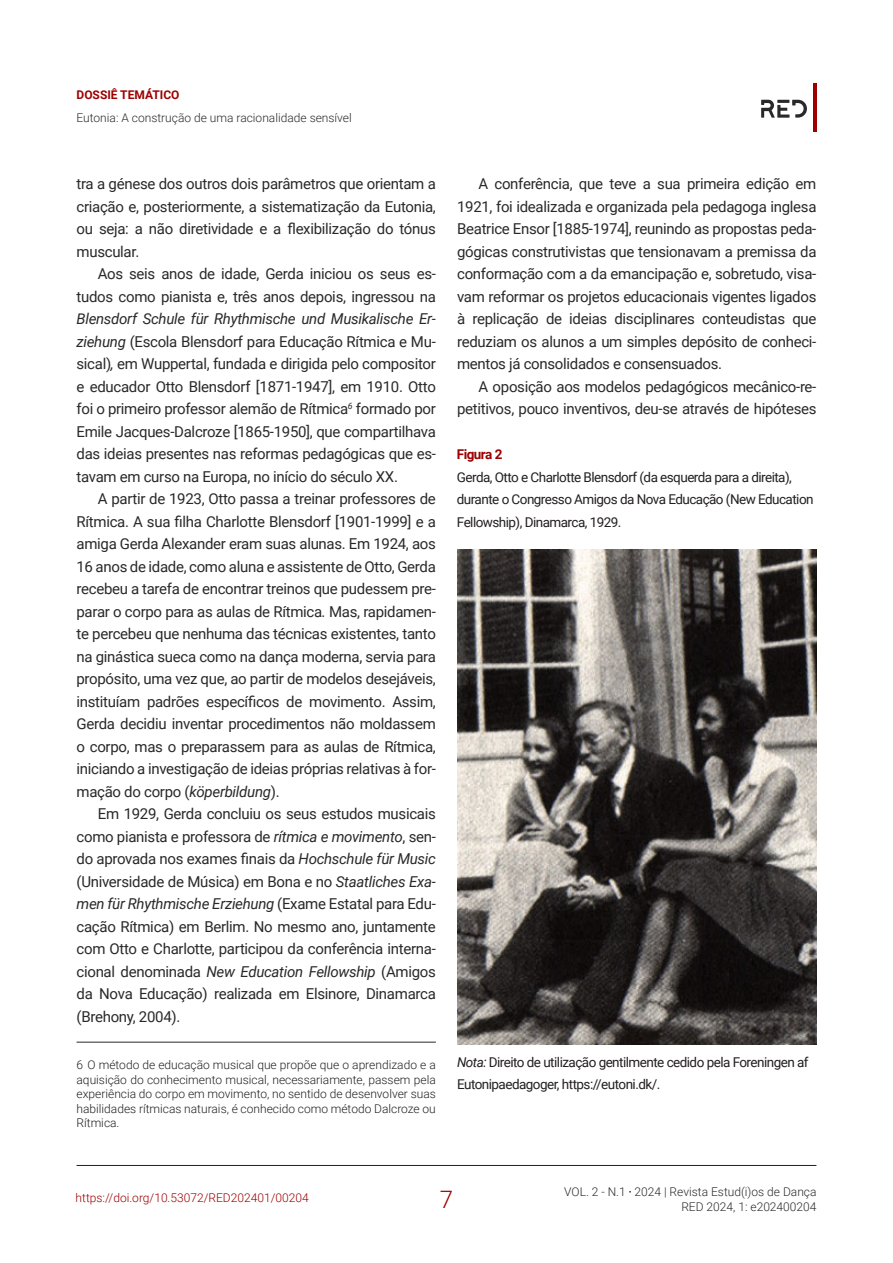
<style>
.page{position:relative;width:893px;height:1263px;background:#fff}
.page>*{position:absolute;margin:0;border:0;box-sizing:border-box;transform-origin:0 0}
.t1{font:300 24px "Roboto";color:#9c0000}
.Corpo_artigo{font:15px/22.5px "Roboto";letter-spacing:-.02em;color:#292929;text-align:justify}
.Descrição_figuras_e{font:13.5px/22.5px "Roboto";letter-spacing:-.04em;color:#231f20}
.Figura{font:700 13.5px "Roboto";letter-spacing:-.04em;color:#9c0000}
.NOTES{font:300 12px/14.4px "Roboto";color:#231f20;text-align:justify}
.t2{font:300 12px/14.4px "Roboto";color:#292929;text-align:right}
.t3{font:300 12px "Roboto";color:#9c0000}
.t4{font:700 12px "Roboto";color:#9c0000}
.s1{font-style:italic}
.s2{font-size:9px}
</style>
<div class="page">
<hr style="left:77px;top:1165px;width:739px;height:1px;background:#231f20">
<hr style="left:813px;top:84px;width:3px;height:48px;background:#9c0000">
<svg style="left:761px;top:100px;width:46px;height:18px"></svg>
<hr style="left:77px;top:1042px;width:359px;height:1px;background:#292929">
<img style="left:457px;top:549px;width:359px;height:495px">
<p class="t4" style="left:77px;top:86px;width:104px">DOSSIÊ TEMÁTICO</p>
<p class="t2" style="left:77px;top:110px;width:277px">Eutonia: A construção de uma racionalidade sensível</p>
<p class="Corpo_artigo" style="left:77px;top:172px;width:361px">tra a génese dos outros dois parâmetros que orientam a criação e, posteriormente, a sistematização da Eutonia, ou seja: a não diretividade e a flexibilização do tónus muscular.</p>
<p class="Corpo_artigo" style="left:77px;top:262px;width:361px;text-indent:21px">Aos seis anos de idade, Gerda iniciou os seus es&shy;tudos como pianista e, três anos depois, ingressou na <span class="s1">Blensdorf Schule für Rhythmische und Musikalische Er&shy;ziehung</span> (Escola Blensdorf para Educação Rítmica e Mu&shy;sical)<span class="s1">,</span> em Wuppertal, fundada e dirigida pelo compositor e educador Otto Blensdorf [1871-1947], em 1910. Otto foi o primeiro professor alemão de Rítmica<sup>6</sup> formado por Emile Jacques-Dalcroze [1865-1950], que compartilhava das ideias presentes nas reformas pedagógicas que es&shy;tavam em curso na Europa, no início do século XX.</p>
<p class="Corpo_artigo" style="left:77px;top:487px;width:361px;text-indent:21px">A partir de 1923, Otto passa a treinar professores de Rítmica. A sua filha Charlotte Blensdorf [1901-1999] e a amiga Gerda Alexander eram suas alunas. Em 1924, aos 16 anos de idade, como aluna e assistente de Otto, Gerda recebeu a tarefa de encontrar treinos que pudessem pre&shy;parar o corpo para as aulas de Rítmica<span class="s1">.</span> Mas, rapidamen&shy;te percebeu que nenhuma das técnicas existentes, tanto na ginástica sueca como na dança moderna, servia para propósito, uma vez que, ao partir de modelos desejáveis, instituíam padrões específicos de movimento. Assim, Gerda decidiu inventar procedimentos não moldassem o corpo, mas o preparassem para as aulas de Rítmica, iniciando a investigação de ideias próprias relativas à for&shy;mação do corpo (<span class="s1">köperbildung</span>).</p>
<p class="Corpo_artigo" style="left:77px;top:802px;width:361px;text-indent:21px">Em 1929, Gerda concluiu os seus estudos musicais como pianista e professora de <span class="s1">rítmica e movimento</span>, sen&shy;do aprovada nos exames finais da <span class="s1">Hochschule für Music </span>(Universidade de Música) em Bona e no <span class="s1">Staatliches Exa&shy;men für Rhythmische Erziehung</span> (Exame Estatal para Edu&shy;cação Rítmica) em Berlim. No mesmo ano, juntamente com Otto e Charlotte, participou da conferência interna&shy;cional denominada <span class="s1">New Education Fellowship</span> (Amigos da Nova Educação) realizada em Elsinore, Dinamarca (Brehony, 2004).</p>
<p class="NOTES" style="left:77px;top:1057px;width:361px">6 O método de educação musical que propõe que o aprendizado e a aquisição do conhecimento musical, necessariamente, passem pela experiência do corpo em movimento, no sentido de desenvolver suas habilidades rítmicas naturais, é conhecido como método Dalcroze ou Rítmica.</p>
<p class="Corpo_artigo" style="left:457px;top:172px;width:361px;text-indent:21px">A conferência, que teve a sua primeira edição em 1921, foi idealizada e organizada pela pedagoga inglesa Beatrice Ensor [1885-1974], reunindo as propostas peda&shy;gógicas construtivistas que tensionavam a premissa da conformação com a da emancipação e, sobretudo, visa&shy;vam reformar os projetos educacionais vigentes ligados à replicação de ideias disciplinares conteudistas que reduziam os alunos a um simples depósito de conheci&shy;mentos já consolidados e consensuados.</p>
<p class="Corpo_artigo" style="left:457px;top:374px;width:361px;text-align:right">A oposição aos modelos pedagógicos mecânico-re&shy;petitivos, pouco inventivos, deu-se através de hipóteses</p>
<p class="Figura" style="left:457px;top:445px;width:47px">Figura 2</p>
<p class="Descrição_figuras_e" style="left:457px;top:465px;width:358px">Gerda, Otto e Charlotte Blensdorf (da esquerda para a direita), durante o Congresso Amigos da Nova Educação (New Education<br>Fellowship), Dinamarca, 1929.</p>
<p class="Descrição_figuras_e" style="left:457px;top:1050px;width:353px"><span class="s1">Nota:</span> Direito de utilização gentilmente cedido pela Foreningen af<br>Eutonipaedagoger, https://eutoni.dk/.</p>
<p class="t3" style="left:76px;top:1189px;width:235px">https://doi.org/10.53072/RED202401/00204</p>
<h1 class="t1" style="left:440px;top:1183px;width:15px">7</h1>
<p class="t2" style="left:564px;top:1184px;width:254px">VOL. 2 - N.1 <span class="s2">•</span> 2024 | Revista Estud(i)os de Dança<br>RED 2024, 1: e202400204</p>
</div>
